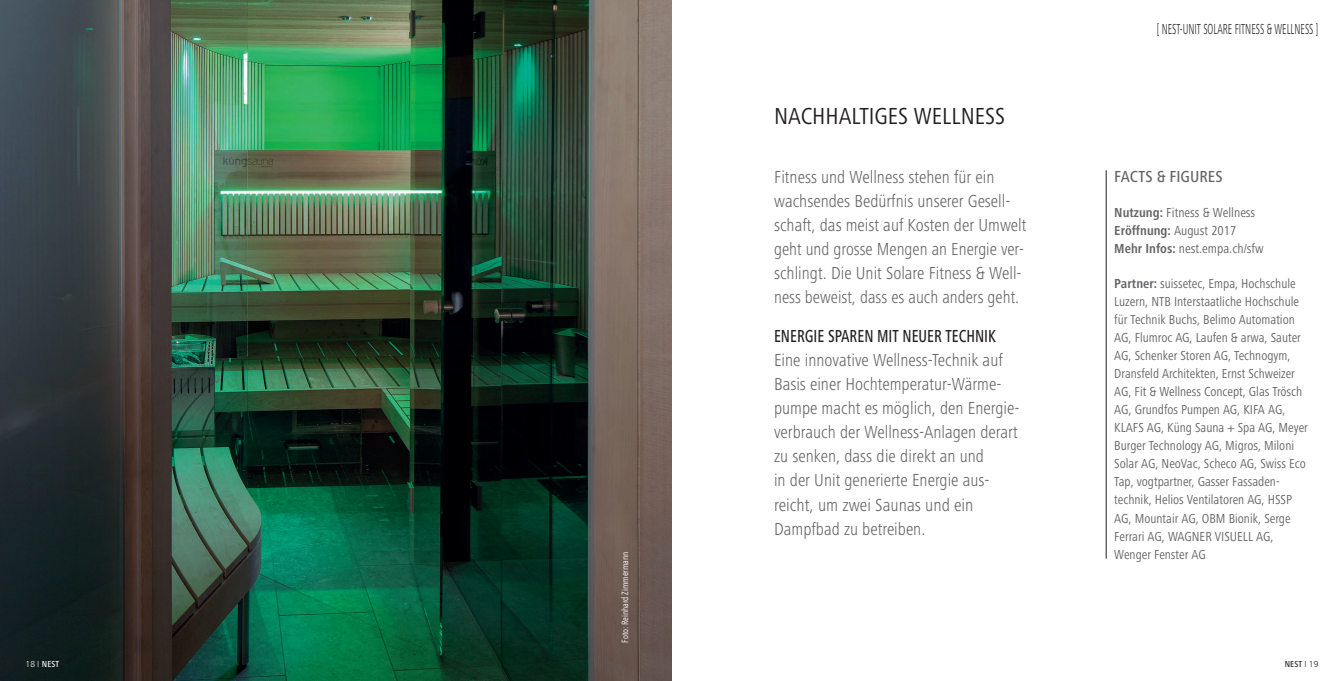
<style>
.page{position:relative;width:1344px;height:681px;background:#fff}
.page>*{position:absolute;margin:0;border:0;box-sizing:border-box;transform-origin:0 0}
.Titelzeile{font:condensed 24px "Frutiger Next Pro";color:#231f20}
._080_gt_stoff_x08{font:300 condensed 18px/24px "Frutiger Next Pro";color:#636366}
._080_gt_zwischentite{font:500 condensed 18px "Frutiger Next Pro";color:#231f20;scale:.85 1}
._080_gt_stoff_Biobox{font:500 condensed 16.5px "Frutiger Next Pro";color:#636366}
._101_rubriktitel_obe{font:300 condensed 15px "Frutiger Next Pro";color:#231f20;scale:.7 1}
._080_gt_stoff_Biobox-2{font:condensed 13.5px/18px "Frutiger Next Pro";color:#636366}
._100_foto-bylines_x1{font:9px "Avenir Next Condensed";color:#fff}
.t1{font:500 condensed 9px "Frutiger Next Pro";color:#231f20}
.t2{font:500 condensed 9px "Frutiger Next Pro";color:#fff}
.s1{font-weight:300;font-stretch:normal}
.s2{font-weight:700}
</style>
<div class="page">
<img style="left:0;top:0;width:672px;height:680px">
<hr style="left:1106px;top:170px;width:1px;height:388px;background:#231f20">
<p class="t2" style="left:26px;top:658px;width:35px"><span class="s1">18 I</span> NEST</p>
<p class="_100_foto-bylines_x1" style="left:617px;top:642px;width:93px;rotate:-90deg">Foto: Reinhard Zimmermann</p>
<p class="Titelzeile" style="left:774px;top:102px;width:233px">NACHHALTIGES WELLNESS</p>
<p class="_080_gt_stoff_x08" style="left:774px;top:165px;width:254px">Fitness und Wellness stehen für ein wachsendes Bedürfnis unserer Gesell&shy;schaft, das meist auf Kosten der Umwelt geht und grosse Mengen an Energie ver&shy;schlingt. Die Unit Solare Fitness &amp; Well&shy;ness beweist, dass es auch anders geht.</p>
<p class="_080_gt_zwischentite" style="left:774px;top:326px;width:263px">ENERGIE SPAREN MIT NEUER TECHNIK</p>
<p class="_080_gt_stoff_x08" style="left:774px;top:348px;width:247px">Eine innovative Wellness-Technik auf Basis einer Hochtemperatur-Wärme&shy;pumpe macht es möglich, den Energie&shy;verbrauch der Wellness-Anlagen derart zu senken, dass die direkt an und<br>in der Unit generierte Energie aus&shy;reicht, um zwei Saunas und ein Dampfbad zu betreiben.</p>
<p class="_101_rubriktitel_obe" style="left:1156px;top:20px;width:232px">[ NEST-UNIT SOLARE FITNESS &amp; WELLNESS ]</p>
<p class="_080_gt_stoff_Biobox" style="left:1114px;top:167px;width:110px">FACTS &amp; FIGURES</p>
<p class="_080_gt_stoff_Biobox-2" style="left:1114px;top:203px;width:151px"><span class="s2">Nutzung:</span> Fitness &amp; Wellness<br><span class="s2">Eröffnung:</span> August 2017<br><span class="s2">Mehr Infos:</span> nest.empa.ch/sfw</p>
<p class="_080_gt_stoff_Biobox-2" style="left:1114px;top:274px;width:195px"><span class="s2">Partner:</span> suissetec, Empa, Hochschule Luzern, NTB Interstaatliche Hochschule für Technik Buchs, Belimo Automation AG, Flumroc AG, Laufen &amp; arwa, Sauter AG, Schenker Storen AG, Technogym, Dransfeld Architekten, Ernst Schweizer AG, Fit &amp; Wellness Concept, Glas Trösch AG, Grundfos Pumpen AG, KIFA AG, KLAFS AG, Küng Sauna + Spa AG, Meyer Burger Technology AG, Migros, Miloni Solar AG, NeoVac, Scheco AG, Swiss Eco Tap, vogtpartner, Gasser Fassaden&shy;technik, Helios Ventilatoren AG, HSSP AG, Mountair AG, OBM Bionik, Serge Ferrari AG, WAGNER VISUELL AG, Wenger Fenster AG</p>
<p class="t1" style="left:1284px;top:658px;width:35px">NEST <span class="s1">I 19</span></p>
</div>
